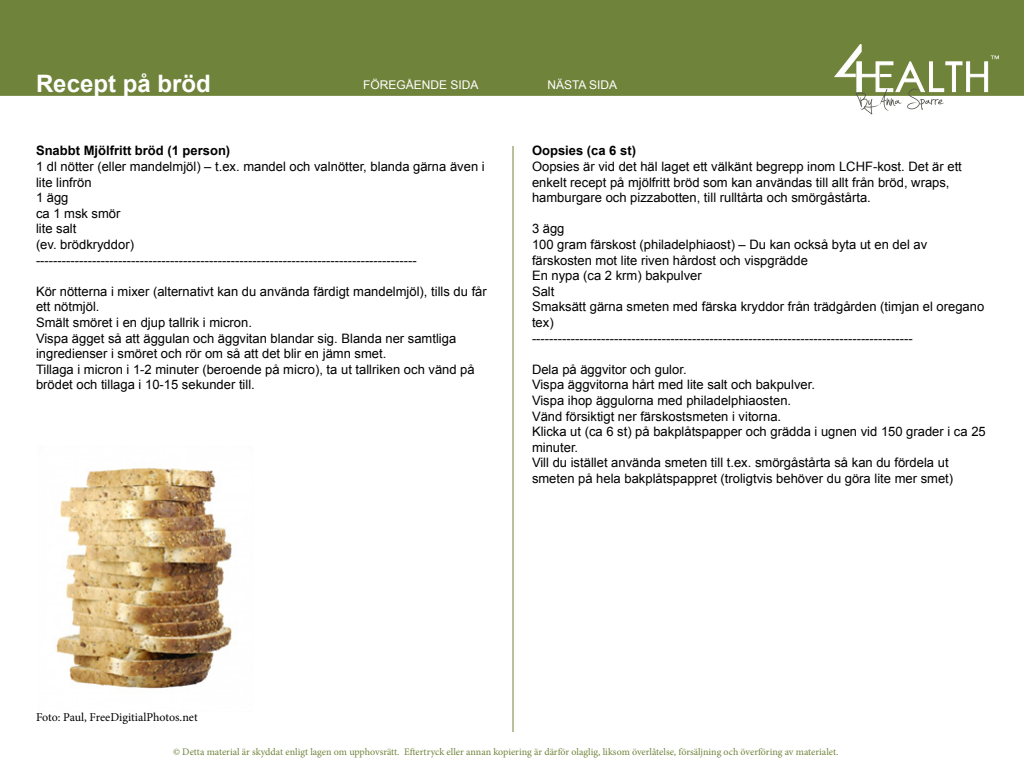
<style>
.page{position:relative;width:1024px;height:768px;background:#fff}
.page>*{position:absolute;margin:0;border:0;box-sizing:border-box;transform-origin:0 0}
.t1{font:700 24px "Arial";color:#fff}
.t2{font:13px/15.6px "Arial";color:#000}
.t3{font:700 13px "Arial";color:#000}
.t4{font:12px "Minion Pro";letter-spacing:-.005em;color:#000}
.t5{font:12px "Arial";color:#fff}
.t6{font:10px "Minion Pro";color:#70833a}
</style>
<div class="page">
<hr style="left:513px;top:146px;width:1px;height:586px;background:#70833a">
<div style="left:0;top:0;width:1024px;height:95px;background:#70833a"></div>
<div style="left:0;top:0;width:1024px;height:96px;border:1px solid #70833a"></div>
<svg style="left:833px;top:44px;width:166px;height:70px"></svg>
<img style="left:56px;top:467px;width:176px;height:222px">
<p class="t1" style="left:36px;top:68px;width:176px">Recept på bröd</p>
<p class="t5" style="left:363px;top:77px;width:117px">FÖREGÅENDE SIDA</p>
<p class="t5" style="left:547px;top:77px;width:71px">NÄSTA SIDA</p>
<p class="t1" style="left:36px;top:68px;width:42px">xxx</p>
<p class="t3" style="left:36px;top:142px;width:196px">Snabbt Mjölfritt bröd (1 person)</p>
<p class="t2" style="left:36px;top:159px;width:450px">1 dl nötter (eller mandelmjöl) – t.ex. mandel och valnötter, blanda gärna även i lite linfrön</p>
<p class="t2" style="left:36px;top:190px;width:34px">1 ägg</p>
<p class="t2" style="left:36px;top:206px;width:86px">ca 1 msk smör</p>
<p class="t2" style="left:36px;top:221px;width:42px">lite salt</p>
<p class="t2" style="left:36px;top:237px;width:100px">(ev. brödkryddor)</p>
<p class="t2" style="left:36px;top:252px;width:382px">----------------------------------------------------------------------------------------</p>
<p class="t2" style="left:36px;top:284px;width:452px">Kör nötterna i mixer (alternativt kan du använda färdigt mandelmjöl), tills du får ett nötmjöl.</p>
<p class="t2" style="left:36px;top:315px;width:217px">Smält smöret i en djup tallrik i micron.</p>
<p class="t2" style="left:36px;top:330px;width:422px">Vispa ägget så att äggulan och äggvitan blandar sig. Blanda ner samtliga ingredienser i smöret och rör om så att det blir en jämn smet.</p>
<p class="t2" style="left:36px;top:362px;width:440px">Tillaga i micron i 1-2 minuter (beroende på micro), ta ut tallriken och vänd på brödet och tillaga i 10-15 sekunder till.</p>
<p class="t3" style="left:532px;top:142px;width:106px">Oopsies (ca 6 st)</p>
<p class="t2" style="left:532px;top:159px;width:431px">Oopsies är vid det häl laget ett välkänt begrepp inom LCHF-kost. Det är ett enkelt recept på mjölfritt bröd som kan användas till allt från bröd, wraps, hamburgare och pizzabotten, till rulltårta och smörgåstårta.</p>
<p class="t2" style="left:532px;top:221px;width:34px">3 ägg</p>
<p class="t2" style="left:532px;top:237px;width:397px">100 gram färskost (philadelphiaost) – Du kan också byta ut en del av färskosten mot lite riven hårdost och vispgrädde</p>
<p class="t2" style="left:532px;top:268px;width:171px">En nypa (ca 2 krm) bakpulver</p>
<p class="t2" style="left:532px;top:284px;width:24px">Salt</p>
<p class="t2" style="left:532px;top:299px;width:454px">Smaksätt gärna smeten med färska kryddor från trädgården (timjan el oregano tex)</p>
<p class="t2" style="left:532px;top:330px;width:382px">----------------------------------------------------------------------------------------</p>
<p class="t2" style="left:532px;top:362px;width:156px">Dela på äggvitor och gulor.</p>
<p class="t2" style="left:532px;top:377px;width:285px">Vispa äggvitorna hårt med lite salt och bakpulver.</p>
<p class="t2" style="left:532px;top:393px;width:261px">Vispa ihop äggulorna med philadelphiaosten.</p>
<p class="t2" style="left:532px;top:408px;width:251px">Vänd försiktigt ner färskostsmeten i vitorna.</p>
<p class="t2" style="left:532px;top:424px;width:455px">Klicka ut (ca 6 st) på bakplåtspapper och grädda i ugnen vid 150 grader i ca 25 minuter.</p>
<p class="t2" style="left:532px;top:455px;width:423px">Vill du istället använda smeten till t.ex. smörgåstårta så kan du fördela ut smeten på hela bakplåtspappret (troligtvis behöver du göra lite mer smet)</p>
<p class="t4" style="left:36px;top:709px;width:163px">Foto: Paul, FreeDigitialPhotos.net</p>
<p class="t6" style="left:173px;top:745px;width:667px">© Detta material är skyddat enligt lagen om upphovsrätt. Eftertryck eller annan kopiering är därför olaglig, liksom överlåtelse, försäljning och överföring av materialet.</p>
</div>
